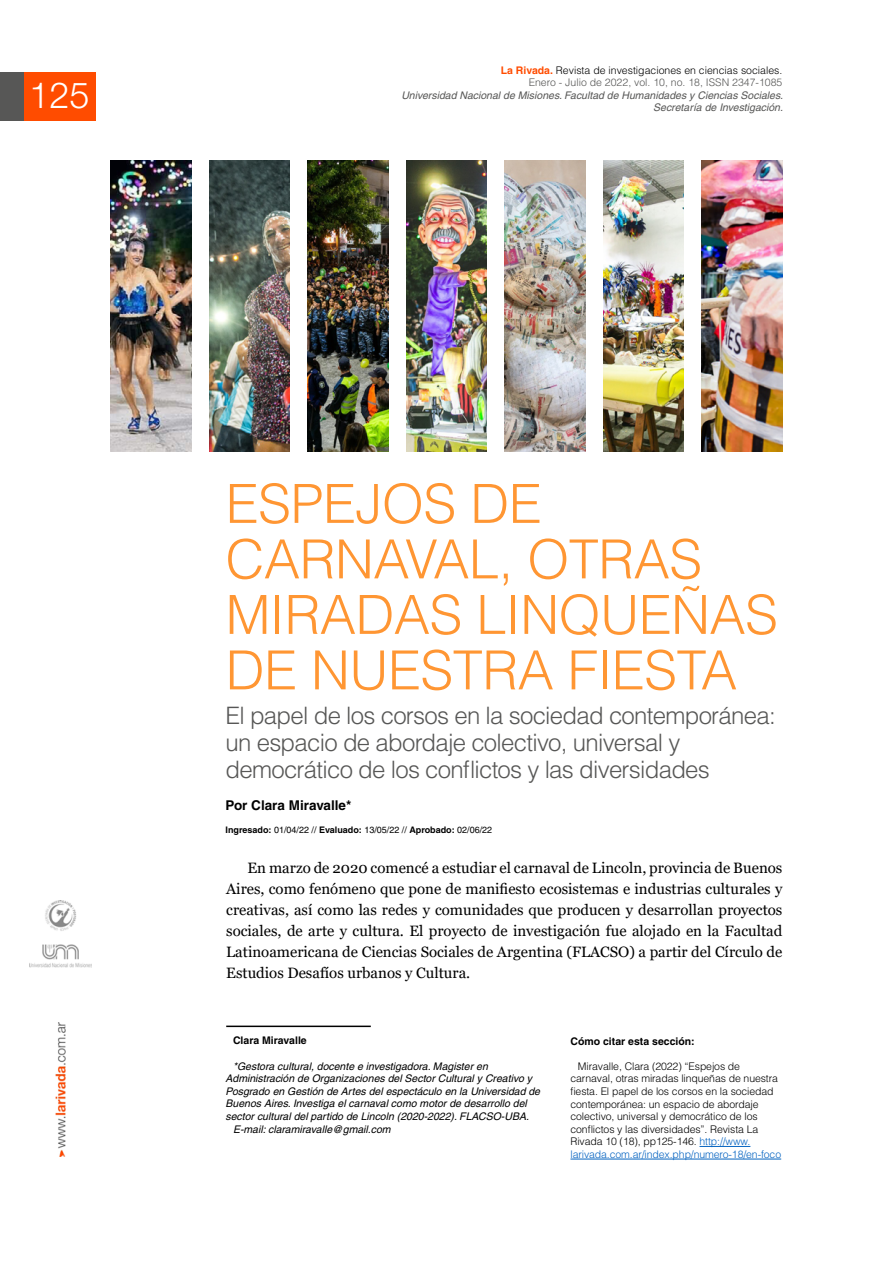
<style>
.page{position:relative;width:893px;height:1263px;background:#fff}
.page>*{position:absolute;margin:0;border:0;box-sizing:border-box;transform-origin:0 0}
.Titulo_enFoco_05{font:300 54px/55.5px "Helvetica";letter-spacing:-.01em;color:#ff9633}
.t1{font:300 36px "Helvetica Neue";color:#fff}
.titulo_rojizo_reseña{font:300 24px/27px "Helvetica";letter-spacing:-.03em;color:#575756}
.cuerpo_rivada{font:15px/21px "Georgia";color:#000;text-align:justify}
.Firmas{font:700 13.5px "Helvetica";color:#000}
.Pie{font:300 10.5px/12.6px "Helvetica";letter-spacing:-.01em;color:#000}
.Pie-2{font:italic 10.5px/12.6px "Helvetica";color:#000}
.Pie-3{font:italic 10.5px "Helvetica";color:#575756}
.Pie-4{font:300 10.5px "Helvetica";color:#575756}
.Pie-5{font:700 10.5px "Helvetica";color:#000}
.referato{font:700 9px "Helvetica";color:#000}
.s1{font-weight:700;color:#ff4c00}
.s2{font-weight:400}
.s3{color:#0563c1}
</style>
<div class="page">
<div style="left:24px;top:73px;width:72px;height:48px;background:#ff4c00"></div>
<div style="left:0;top:73px;width:24px;height:48px;background:#575756"></div>
<img style="left:29px;top:901px;width:63px;height:256px">
<img style="left:111px;top:160px;width:80px;height:291px">
<img style="left:209px;top:160px;width:81px;height:291px">
<img style="left:308px;top:160px;width:80px;height:291px">
<img style="left:406px;top:160px;width:81px;height:291px">
<img style="left:505px;top:160px;width:80px;height:291px">
<img style="left:603px;top:160px;width:81px;height:291px">
<img style="left:702px;top:160px;width:80px;height:291px">
<hr style="left:226px;top:1026px;width:145px;height:1px;background:#000">
<hr style="left:699px;top:1146px;width:51px;height:1px;background:#0563c1">
<hr style="left:570px;top:1159px;width:211px;height:1px;background:#0563c1">
<h2 class="t1" style="left:29px;top:73px;width:62px">125</h2>
<p class="Pie" style="left:501px;top:63px;width:283px"><span class="s1">La Rivada.</span> Revista de investigaciones en ciencias sociales.</p>
<p class="Pie-4" style="left:529px;top:76px;width:255px">Enero - Julio de 2022, vol. 10, no. 18, ISSN 2347-1085</p>
<p class="Pie-3" style="left:401px;top:89px;width:383px">Universidad Nacional de Misiones. Facultad de Humanidades y Ciencias Sociales.</p>
<p class="Pie-3" style="left:653px;top:102px;width:131px">Secretaría de Investigación.</p>
<p class="Titulo_enFoco_05" style="left:226px;top:475px;width:554px">ESPEJOS DE<br>CARNAVAL, OTRAS<br>MIRADAS LINQUEÑAS<br>DE NUESTRA FIESTA</p>
<p class="titulo_rojizo_reseña" style="left:226px;top:702px;width:552px">El papel de los corsos en la sociedad contemporánea: un espacio de abordaje colectivo, universal y democrático de los conflictos y las diversidades</p>
<p class="Firmas" style="left:226px;top:797px;width:127px">Por Clara Miravalle*</p>
<p class="referato" style="left:226px;top:824px;width:268px">Ingresado: <span class="s2">01/04/22 //</span> Evaluado: <span class="s2">13/05/22 //</span> Aprobado: <span class="s2">02/06/22</span></p>
<p class="cuerpo_rivada" style="left:226px;top:858px;width:558px;text-indent:21px">En marzo de 2020 comencé a estudiar el carnaval de Lincoln, provincia de Buenos Aires, como fenómeno que pone de manifiesto ecosistemas e industrias culturales y creativas, así como las redes y comunidades que producen y desarrollan proyectos sociales, de arte y cultura. El proyecto de investigación fue alojado en la Facultad Latinoamericana de Ciencias Sociales de Argentina (FLACSO) a partir del Círculo de Estudios Desafíos urbanos y Cultura.</p>
<p class="Pie-5" style="left:233px;top:1034px;width:75px">Clara Miravalle</p>
<p class="Pie-2" style="left:226px;top:1060px;width:316px;text-indent:8px">*Gestora cultural, docente e investigadora. Magister en Administración de Organizaciones del Sector Cultural y Creativo y Posgrado en Gestión de Artes del espectáculo en la Universidad de Buenos Aires. Investiga el carnaval como motor de desarrollo del sector cultural del partido de Lincoln (2020-2022). FLACSO-UBA.</p>
<p class="Pie-2" style="left:233px;top:1123px;width:159px">E-mail: claramiravalle@gmail.com</p>
<p class="Pie-5" style="left:570px;top:1034px;width:126px">Cómo citar esta sección:</p>
<p class="Pie" style="left:570px;top:1060px;width:212px;text-indent:8px">Miravalle, Clara (2022) “Espejos de carnaval, otras miradas linqueñas de nuestra fiesta. El papel de los corsos en la sociedad contemporánea: un espacio de abordaje colectivo, universal y democrático de los conflictos y las diversidades”. Revista La Rivada 10 (18), pp125-146. <span class="s3">http://www. larivada.com.ar/index.php/numero-18/en-foco</span></p>
</div>
